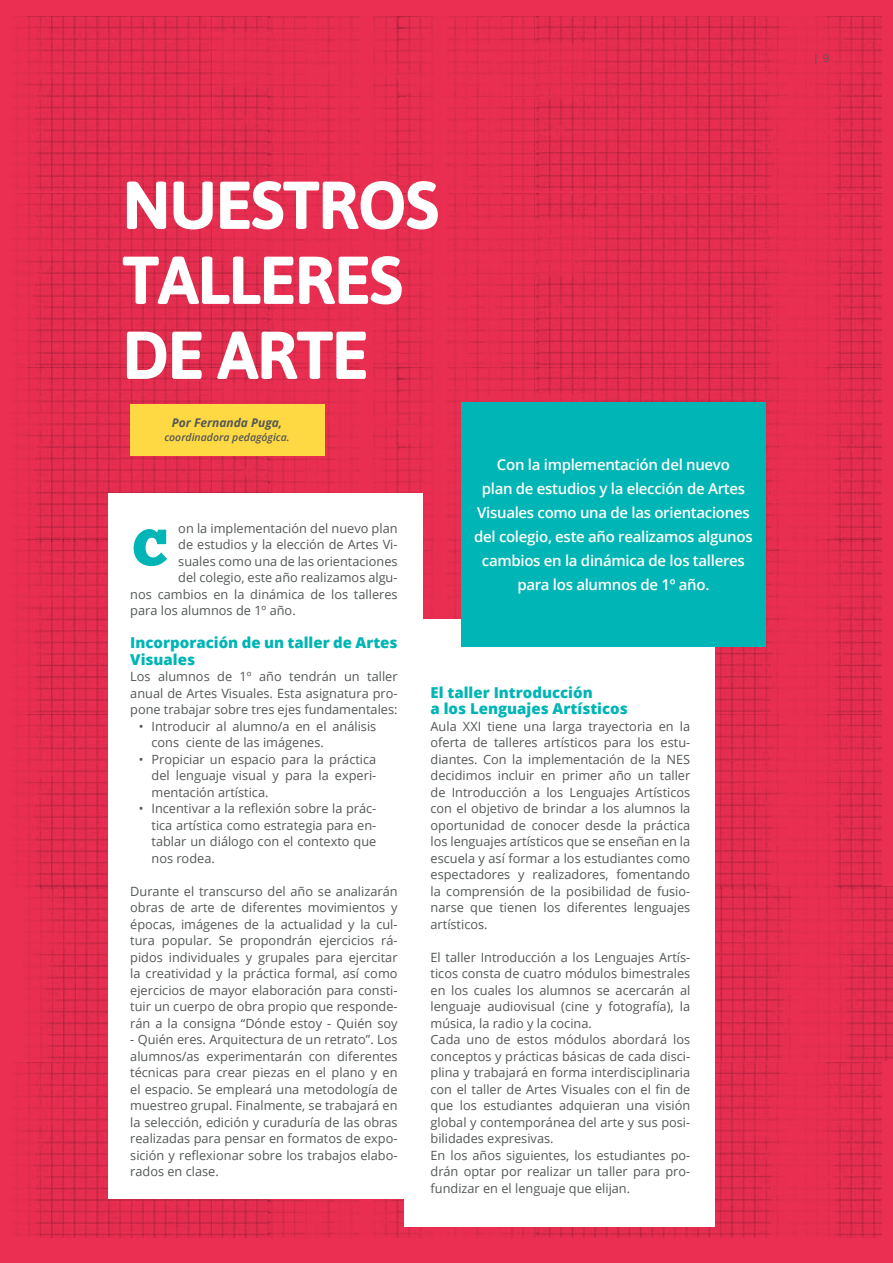
<style>
.page{position:relative;width:893px;height:1263px;background:#eb2f52}
.page>*{position:absolute;margin:0;border:0;box-sizing:border-box;transform-origin:0 0}
.t1{font:700 67.5px/75px "Asap";letter-spacing:-.025em;color:#fff}
.t2{font:51px "Chunk Five";color:#00b5b5}
.t3{font:600 15px/24px "Open Sans";letter-spacing:-.02em;color:#fff;text-align:center}
.t4{font:800 15px/16.5px "Open Sans";color:#00b5b5}
.t5{font:12.75px/16.5px "Open Sans";color:#545757;text-align:justify}
.t6{font:italic 700 12px "Open Sans";color:#545757}
.t7{font:italic 600 10.5px "Open Sans";color:#545757}
.t8{font:10.5px "Scene Std";color:#545757}
</style>
<div class="page">
<img style="left:28px;top:886px;width:865px;height:174px">
<img style="left:16px;top:193px;width:865px;height:347px">
<img style="left:16px;top:540px;width:865px;height:348px">
<img style="left:16px;top:16px;width:865px;height:175px">
<img style="left:16px;top:1063px;width:865px;height:174px">
<div style="left:108px;top:493px;width:315px;height:706px;background:#fff"></div>
<div style="left:404px;top:619px;width:310px;height:608px;background:#fff"></div>
<div style="left:130px;top:404px;width:194px;height:51px;background:#ffd943"></div>
<div style="left:461px;top:402px;width:304px;height:244px;background:#00b5b5"></div>
<h1 class="t1" style="left:122px;top:167px;width:318px">NUESTROS<br>TALLERES<br>DE ARTE</h1>
<p class="t6" style="left:172px;top:414px;width:112px">Por Fernanda Puga,</p>
<p class="t7" style="left:164px;top:430px;width:127px">coordinadora pedagógica.</p>
<p class="t5" style="left:178px;top:519px;width:221px">on la implementación del nuevo plan</p>
<p class="t5" style="left:178px;top:536px;width:221px">de estudios y la elección de Artes Vi-</p>
<p class="t5" style="left:178px;top:552px;width:221px">suales como una de las orientaciones</p>
<p class="t5" style="left:178px;top:569px;width:221px">del colegio, este año realizamos algu-</p>
<p class="t5" style="left:130px;top:585px;width:269px">nos cambios en la dinámica de los talleres</p>
<p class="t5" style="left:130px;top:602px;width:167px">para los alumnos de 1º año.</p>
<p class="t4" style="left:130px;top:634px;width:269px">Incorporación de un taller de Artes<br>Visuales</p>
<p class="t5" style="left:130px;top:668px;width:269px">Los alumnos de 1º año tendrán un taller anual de Artes Visuales. Esta asignatura pro&shy;pone trabajar sobre tres ejes fundamentales:</p>
<p class="t5" style="left:152px;top:717px;width:226px;text-indent:-13px">• Introducir al alumno/a en el análisis cons ciente de las imágenes.</p>
<p class="t5" style="left:152px;top:750px;width:226px;text-indent:-13px">• Propiciar un espacio para la práctica del lenguaje visual y para la experi&shy;mentación artística.</p>
<p class="t5" style="left:152px;top:800px;width:226px;text-indent:-13px">• Incentivar a la reflexión sobre la prác&shy;tica artística como estrategia para en&shy;tablar un diálogo con el contexto que nos rodea.</p>
<p class="t5" style="left:130px;top:882px;width:269px">Durante el transcurso del año se analizarán obras de arte de diferentes movimientos y épocas, imágenes de la actualidad y la cul&shy;tura popular. Se propondrán ejercicios rá&shy;pidos individuales y grupales para ejercitar la creatividad y la práctica formal, así como ejercicios de mayor elaboración para consti&shy;tuir un cuerpo de obra propio que responde&shy;rán a la consigna “Dónde estoy - Quién soy</p>
<p class="t5" style="left:130px;top:1031px;width:269px">- Quién eres. Arquitectura de un retrato”. Los alumnos/as experimentarán con diferentes técnicas para crear piezas en el plano y en el espacio. Se empleará una metodología de muestreo grupal. Finalmente, se trabajará en la selección, edición y curaduría de las obras realizadas para pensar en formatos de expo&shy;sición y reflexionar sobre los trabajos elabo&shy;rados en clase.</p>
<h2 class="t2" style="left:133px;top:524px;width:35px">C</h2>
<p class="t3" style="left:474px;top:452px;width:280px">Con la implementación del nuevo<br>plan de estudios y la elección de Artes Visuales como una de las orientaciones del colegio, este año realizamos algunos cambios en la dinámica de los talleres para los alumnos de 1º año.</p>
<p class="t4" style="left:431px;top:683px;width:199px">El taller Introducción<br>a los Lenguajes Artísticos</p>
<p class="t5" style="left:431px;top:717px;width:261px">Aula XXI tiene una larga trayectoria en la oferta de talleres artísticos para los estu&shy;diantes. Con la implementación de la NES decidimos incluir en primer año un taller de Introducción a los Lenguajes Artísticos con el objetivo de brindar a los alumnos la oportunidad de conocer desde la práctica los lenguajes artísticos que se enseñan en la escuela y así formar a los estudiantes como espectadores y realizadores, fomentando la comprensión de la posibilidad de fusio&shy;narse que tienen los diferentes lenguajes artísticos.</p>
<p class="t5" style="left:431px;top:948px;width:261px;text-align:left">El taller Introducción a los Lenguajes Artís&shy;ticos consta de cuatro módulos bimestrales en los cuales los alumnos se acercarán al lenguaje audiovisual (cine y fotografía), la música, la radio y la cocina.<br>Cada uno de estos módulos abordará los conceptos y prácticas básicas de cada disci&shy;plina y trabajará en forma interdisciplinaria con el taller de Artes Visuales con el fin de que los estudiantes adquieran una visión global y contemporánea del arte y sus posi&shy;bilidades expresivas.<br>En los años siguientes, los estudiantes po&shy;drán optar por realizar un taller para pro&shy;fundizar en el lenguaje que elijan.</p>
<p class="t8" style="left:815px;top:52px;width:16px">| 9</p>
</div>
